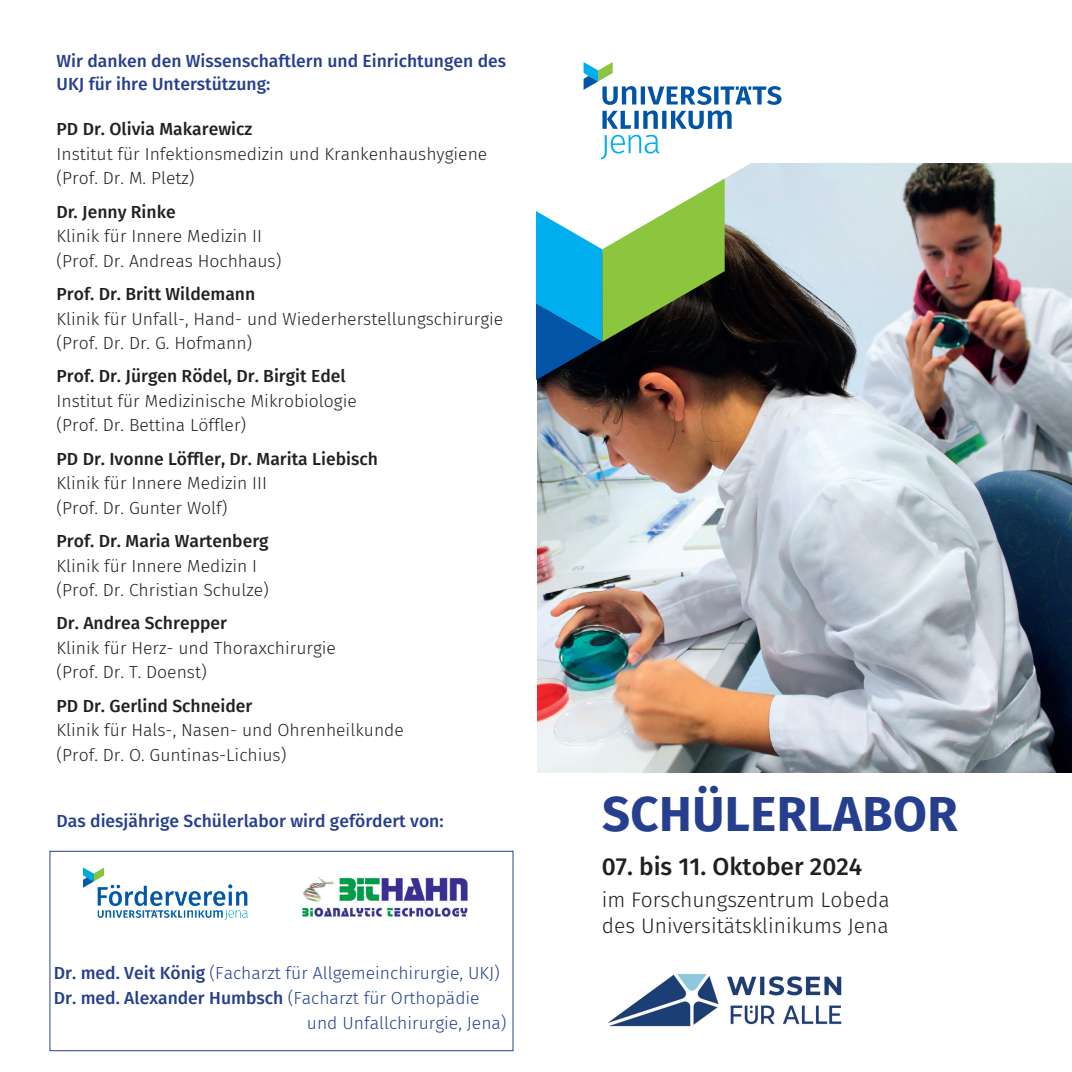
<style>
.page{position:relative;width:1072px;height:1072px;background:#fff}
.page>*{position:absolute;margin:0;border:0;box-sizing:border-box;transform-origin:0 0}
.Fliesstext{font:700 49px "Fira Sans";letter-spacing:.01em;color:#253f8e}
.Fliesstext-2{font:500 24.5px "Fira Sans";color:#231f20}
.Fliesstext-3{font:300 21px "Fira Sans";color:#231f20}
.t1{font:300 17.5px/24.5px "Fira Sans";color:#231f20}
.t2{font:500 17.5px/22.9px "Fira Sans";color:#253f8e}
.t3{font:300 17.5px "Fira Sans";color:#253f8e}
.s1{font-weight:500}
.s2{font-weight:300}
</style>
<div class="page">
<img style="left:537px;top:164px;width:534px;height:608px">
<svg style="left:537px;top:97px;width:495px;height:191px"></svg>
<svg style="left:601px;top:135px;width:58px;height:25px"></svg>
<svg style="left:583px;top:62px;width:198px;height:67px"></svg>
<svg style="left:536px;top:178px;width:188px;height:234px"></svg>
<img style="left:608px;top:974px;width:234px;height:53px">
<img style="left:83px;top:867px;width:165px;height:53px">
<img style="left:302px;top:876px;width:165px;height:40px">
<div style="left:49px;top:850px;width:464px;height:201px;border:1px solid #253f8e"></div>
<p class="t2" style="left:57px;top:49px;width:451px">Wir danken den Wissenschaftlern und Einrichtungen des<br>UKJ für ihre Unterstützung:</p>
<p class="t1" style="left:57px;top:117px;width:432px"><span class="s1">PD Dr. Olivia Makarewicz<br></span>Institut für Infektionsmedizin und Krankenhaushygiene (Prof. Dr. M. Pletz)</p>
<p class="t1" style="left:57px;top:199px;width:226px"><span class="s1">Dr. Jenny Rinke<br></span>Klinik für Innere Medizin II (Prof. Dr. Andreas Hochhaus)</p>
<p class="t1" style="left:57px;top:281px;width:448px"><span class="s1">Prof. Dr. Britt Wildemann<br></span>Klinik für Unfall-, Hand- und Wiederherstellungschirurgie (Prof. Dr. Dr. G. Hofmann)</p>
<p class="t1" style="left:57px;top:364px;width:302px"><span class="s1">Prof. Dr. Jürgen Rödel, Dr. Birgit Edel<br></span>Institut für Medizinische Mikrobiologie (Prof. Dr. Bettina Löffler)</p>
<p class="t1" style="left:57px;top:446px;width:323px"><span class="s1">PD Dr. Ivonne Löffler, Dr. Marita Liebisch<br></span>Klinik für Innere Medizin III<br>(Prof. Dr. Gunter Wolf)</p>
<p class="t1" style="left:57px;top:528px;width:214px"><span class="s1">Prof. Dr. Maria Wartenberg<br></span>Klinik für Innere Medizin I (Prof. Dr. Christian Schulze)</p>
<p class="t1" style="left:57px;top:611px;width:281px"><span class="s1">Dr. Andrea Schrepper<br></span>Klinik für Herz- und Thoraxchirurgie (Prof. Dr. T. Doenst)</p>
<p class="t1" style="left:57px;top:693px;width:349px"><span class="s1">PD Dr. Gerlind Schneider<br></span>Klinik für Hals-, Nasen- und Ohrenheilkunde (Prof. Dr. O. Guntinas-Lichius)</p>
<p class="t2" style="left:57px;top:809px;width:388px">Das diesjährige Schülerlabor wird gefördert von:</p>
<p class="t3" style="left:54px;top:961px;width:447px"><span class="s1">Dr. med. Veit König</span> (Facharzt für Allgemeinchirurgie, UKJ)</p>
<p class="t2" style="left:54px;top:985px;width:427px">Dr. med. Alexander Humbsch <span class="s2">(Facharzt für Orthopädie</span></p>
<p class="t3" style="left:307px;top:1010px;width:201px">und Unfallchirurgie, Jena)</p>
<p class="Fliesstext" style="left:602px;top:772px;width:357px">SCHÜLERLABOR</p>
<p class="Fliesstext-2" style="left:602px;top:847px;width:262px">07. bis 11. Oktober 2024</p>
<p class="Fliesstext-3" style="left:602px;top:884px;width:289px">im Forschungszentrum Lobeda</p>
<p class="Fliesstext-3" style="left:602px;top:910px;width:288px">des Universitätsklinikums Jena</p>
</div>
